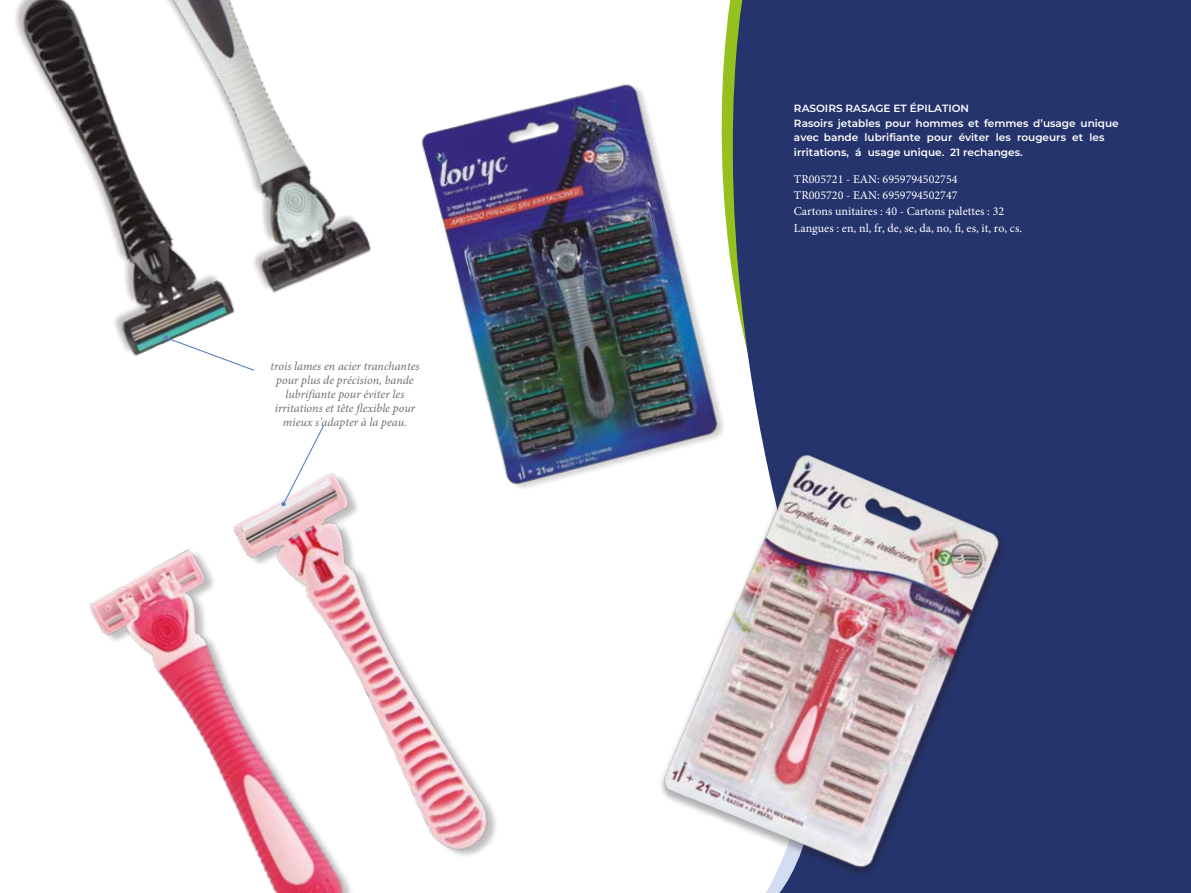
<style>
.page{position:relative;width:1191px;height:893px;background:#fff}
.page>*{position:absolute;margin:0;border:0;box-sizing:border-box;transform-origin:0 0}
.t1{font:12px/16.4px "Minion Pro";color:#fff}
.t2{font:italic 12px/14px "Minion Pro";color:#706f6f;text-align:center}
.t3{font:600 10.5px/14.7px "Montserrat";color:#fff}
</style>
<div class="page">
<div style="left:724px;top:0;width:467px;height:893px;background:#25346c"></div>
<img style="left:15px;top:0;width:356px;height:356px">
<img style="left:661px;top:421px;width:375px;height:472px">
<img style="left:89px;top:473px;width:407px;height:420px">
<img style="left:391px;top:60px;width:361px;height:446px">
<svg style="left:163px;top:335px;width:93px;height:36px"></svg>
<svg style="left:281px;top:425px;width:44px;height:82px"></svg>
<p class="t2" style="left:270px;top:360px;width:151px">trois lames en acier tranchantes pour plus de précision, bande lubrifiante pour éviter les irritations et tête flexible pour mieux s'adapter à la peau.</p>
<p class="t3" style="left:794px;top:100px;width:326px">RASOIRS RASAGE ET ÉPILATION<br>Rasoirs jetables pour hommes et femmes d’usage unique avec bande lubrifiante pour éviter les rougeurs et les irritations, á usage unique. 21 rechanges.</p>
<p class="t1" style="left:794px;top:171px;width:230px">TR005721 - EAN: 6959794502754<br>TR005720 - EAN: 6959794502747<br>Cartons unitaires : 40 - Cartons palettes : 32<br>Langues : en, nl, fr, de, se, da, no, fi, es, it, ro, cs.</p>
</div>
